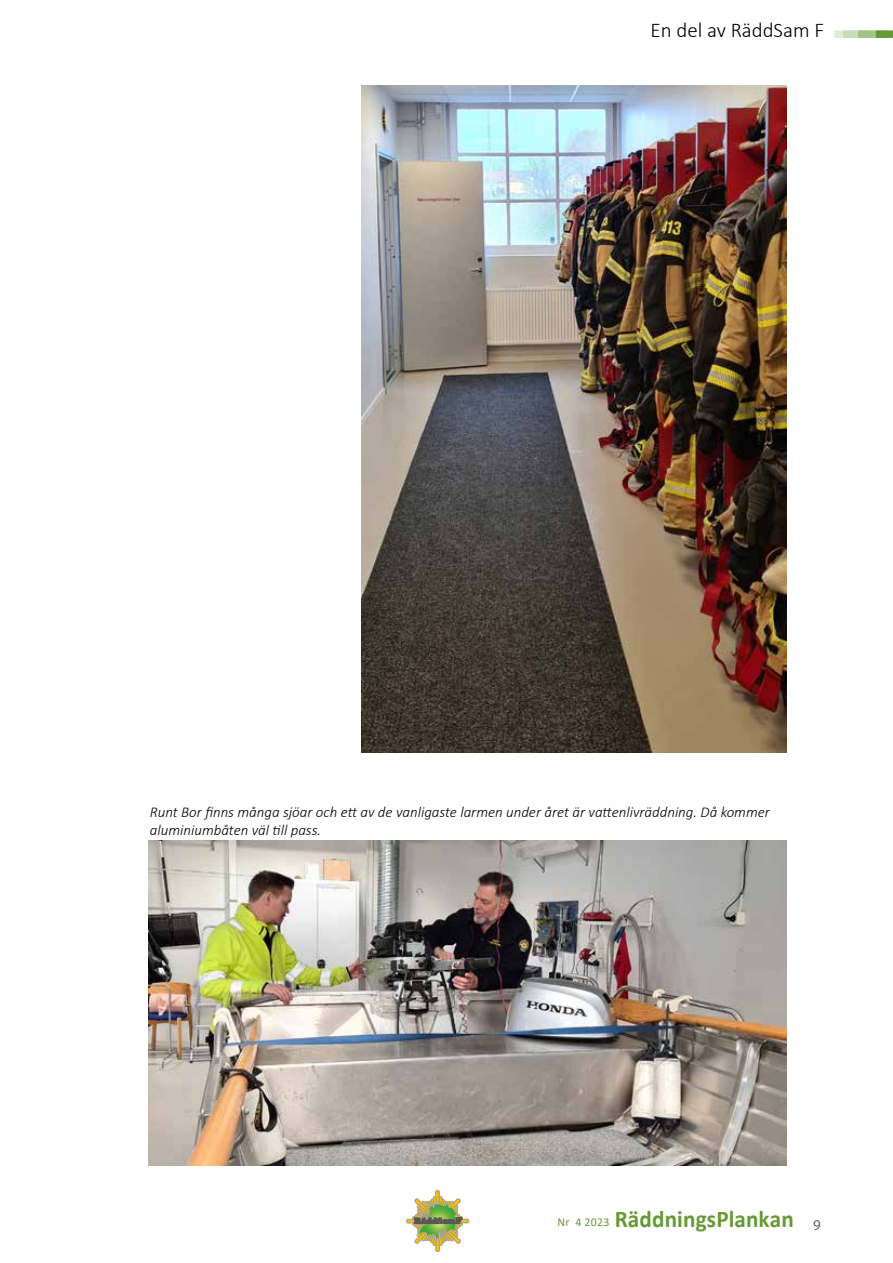
<style>
.page{position:relative;width:893px;height:1263px;background:#fff}
.page>*{position:absolute;margin:0;border:0;box-sizing:border-box;transform-origin:0 0}
.t1{font:700 24px "Calibri";letter-spacing:.005em;color:#693}
.t2{font:300 21px "Calibri";color:#000}
.t3{font:italic 300 15px/18px "Calibri";color:#000}
.t4{font:15px "Myriad Pro";color:#646363}
.s1{font-weight:400;font-size:12px}
</style>
<div class="page">
<div style="left:834px;top:30px;width:22px;height:8px;background:#e0ebd6"></div>
<div style="left:843px;top:30px;width:25px;height:8px;background:#c9dbb8"></div>
<div style="left:858px;top:30px;width:26px;height:8px;background:#a3c285"></div>
<div style="left:876px;top:30px;width:17px;height:8px;background:#693"></div>
<div style="left:406px;top:1219px;width:32px;height:4px;border:1px solid #9d9d9c;border-radius:2px"></div>
<div style="left:436px;top:1221px;width:4px;height:31px;border:1px solid #9d9d9c;border-radius:2px"></div>
<div style="left:437px;top:1219px;width:32px;height:4px;border:1px solid #9d9d9c;border-radius:2px"></div>
<hr style="left:436px;top:1190px;width:4px;height:31px;background:#fcbf00;border-radius:2px">
<div style="left:435px;top:1190px;width:5px;height:31px;border:1px solid #9d9d9c;border-radius:2px"></div>
<svg style="left:412px;top:1196px;width:51px;height:50px"></svg>
<img style="left:361px;top:85px;width:426px;height:667px">
<img style="left:149px;top:840px;width:638px;height:326px">
<h2 class="t2" style="left:651px;top:17px;width:175px">En del av RäddSam F</h2>
<p class="t3" style="left:150px;top:803px;width:622px">Runt Bor finns många sjöar och ett av de vanligaste larmen under året är vattenlivräddning. Då kommer aluminiumbåten väl till pass.</p>
<h1 class="t1" style="left:558px;top:1202px;width:238px"><span class="s1">Nr 4 2023</span> RäddningsPlankan</h1>
<p class="t4" style="left:813px;top:1216px;width:9px">9</p>
</div>
